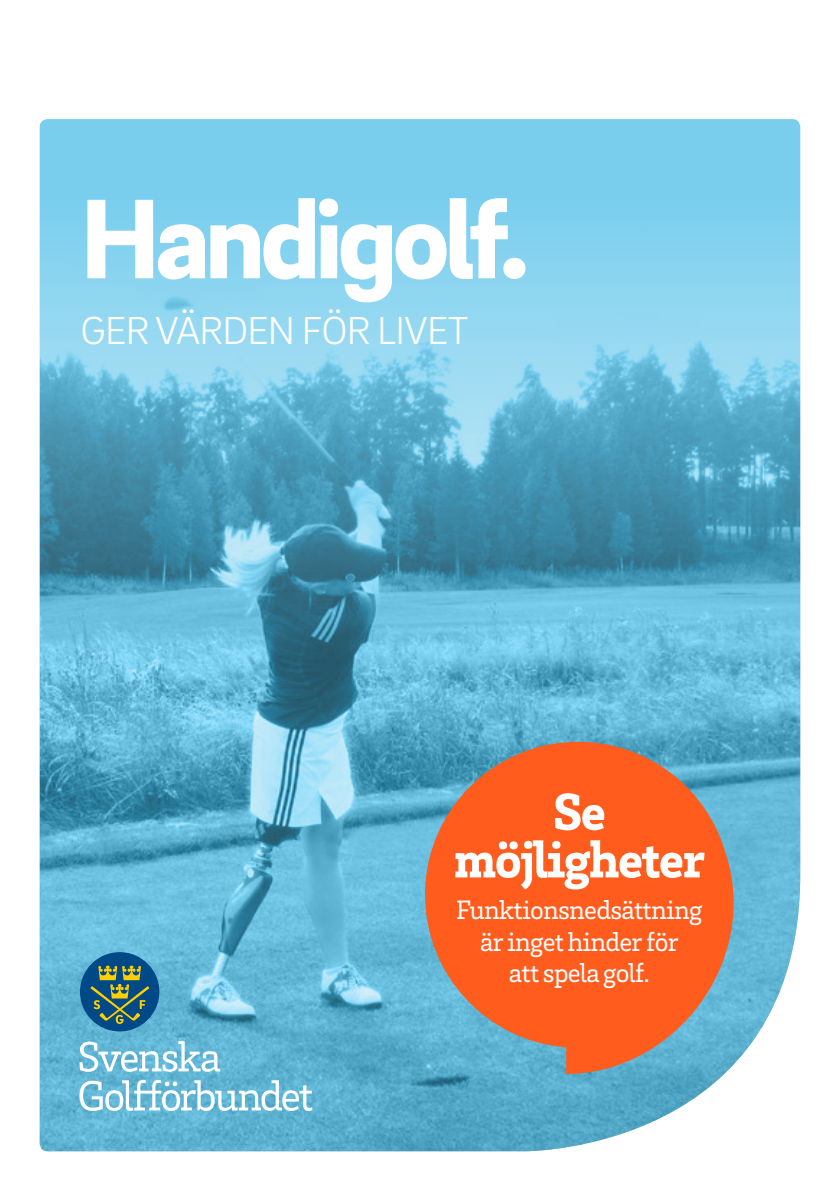
<style>
.page{position:relative;width:840px;height:1191px;background:#fff}
.page>*{position:absolute;margin:0;border:0;box-sizing:border-box;transform-origin:0 0}
.t1{font:900 116px "Brix Sans";letter-spacing:-.045em;color:#fff}
.t2{font:900 53.2px/47.6px "Brix Slab";letter-spacing:-.025em;color:#fff;text-align:center}
.t3{font:300 40px "Brix Sans";letter-spacing:-.02em;color:#fff}
.t4{font:27.2px/31.6px "Brix Slab";letter-spacing:-.025em;color:#fff;text-align:center}
</style>
<div class="page">
<div style="left:40px;top:119px;width:759px;height:82px;background:#79ceee"></div>
<img style="left:40px;top:201px;width:759px;height:950px">
<svg style="left:79px;top:1041px;width:141px;height:30px"></svg>
<svg style="left:79px;top:1079px;width:233px;height:32px"></svg>
<div style="left:80px;top:952px;width:79px;height:79px;background:#004987;border-radius:50%"></div>
<svg style="left:90px;top:965px;width:60px;height:59px"></svg>
<svg style="left:425px;top:742px;width:308px;height:332px;background:#d67048"></svg>
<h1 class="t1" style="left:80px;top:162px;width:450px">Handigolf.</h1>
<h3 class="t3" style="left:80px;top:305px;width:390px">GER VÄRDEN FÖR LIVET</h3>
<h2 class="t2" style="left:453px;top:785px;width:253px">Se möjligheter</h2>
<p class="t4" style="left:456px;top:893px;width:248px">Funktionsnedsättning är inget hinder för<br>att spela golf.</p>
</div>
